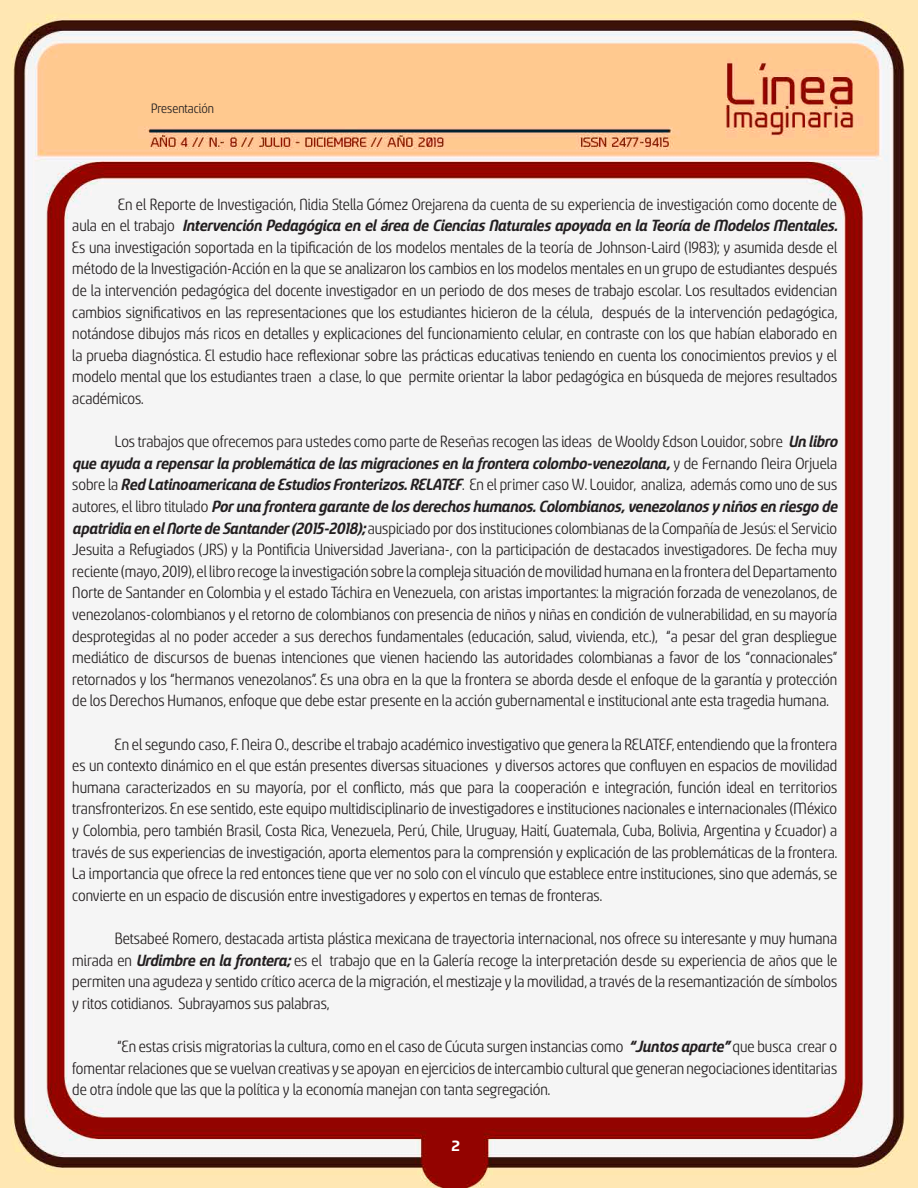
<style>
.page{position:relative;width:918px;height:1188px;background:#fff}
.page>*{position:absolute;margin:0;border:0;box-sizing:border-box;transform-origin:0 0}
.t1{font:18px/21.6px "Sancoale Narrow";color:#231f20;text-align:justify}
.t2{font:15px "Sancoale Narrow";color:#231f20}
.t3{font:500 15px "Akceler A";color:#fff}
.s1{font-weight:700;font-style:italic}
</style>
<div class="page">
<img style="left:0;top:0;width:918px;height:1188px">
<p class="t2" style="left:151px;top:101px;width:64px">Presentación</p>
<p class="t1" style="left:72px;top:194px;width:766px;text-indent:46px">En el Reporte de Investigación, Nidia Stella Gómez Orejarena da cuenta de su experiencia de investigación como docente de aula en el trabajo <span class="s1">Intervención Pedagógica en el área de Ciencias Naturales apoyada en la Teoría de Modelos Mentales.<br></span>Es una investigación soportada en la tipificación de los modelos mentales de la teoría de Johnson-Laird (1983); y asumida desde el método de la Investigación-Acción en la que se analizaron los cambios en los modelos mentales en un grupo de estudiantes después de la intervención pedagógica del docente investigador en un periodo de dos meses de trabajo escolar. Los resultados evidencian cambios significativos en las representaciones que los estudiantes hicieron de la célula, después de la intervención pedagógica, notándose dibujos más ricos en detalles y explicaciones del funcionamiento celular, en contraste con los que habían elaborado en la prueba diagnóstica. El estudio hace reflexionar sobre las prácticas educativas teniendo en cuenta los conocimientos previos y el modelo mental que los estudiantes traen a clase, lo que permite orientar la labor pedagógica en búsqueda de mejores resultados académicos.</p>
<p class="t1" style="left:72px;top:431px;width:766px;text-indent:43px">Los trabajos que ofrecemos para ustedes como parte de Reseñas recogen las ideas de Wooldy Edson Louidor, sobre <span class="s1">Un libro que ayuda a repensar la problemática de las migraciones en la frontera colombo-venezolana,</span> y de Fernando Neira Orjuela sobre la <span class="s1">Red Latinoamericana de Estudios Fronterizos. RELATEF</span>. En el primer caso W. Louidor, analiza, además como uno de sus autores, el libro titulado <span class="s1">Por una frontera garante de los derechos humanos. Colombianos, venezolanos y niños en riesgo de apatridia en el Norte de Santander (2015-2018);</span> auspiciado por dos instituciones colombianas de la Compañía de Jesús: el Servicio Jesuita a Refugiados (JRS) y la Pontificia Universidad Javeriana-, con la participación de destacados investigadores. De fecha muy reciente (mayo, 2019), el libro recoge la investigación sobre la compleja situación de movilidad humana en la frontera del Departamento Norte de Santander en Colombia y el estado Táchira en Venezuela, con aristas importantes: la migración forzada de venezolanos, de venezolanos-colombianos y el retorno de colombianos con presencia de niños y niñas en condición de vulnerabilidad, en su mayoría desprotegidas al no poder acceder a sus derechos fundamentales (educación, salud, vivienda, etc.), “a pesar del gran despliegue mediático de discursos de buenas intenciones que vienen haciendo las autoridades colombianas a favor de los “connacionales” retornados y los “hermanos venezolanos”. Es una obra en la que la frontera se aborda desde el enfoque de la garantía y protección de los Derechos Humanos, enfoque que debe estar presente en la acción gubernamental e institucional ante esta tragedia humana.</p>
<p class="t1" style="left:72px;top:734px;width:766px;text-indent:43px">En el segundo caso, F. Neira O., describe el trabajo académico investigativo que genera la RELATEF, entendiendo que la frontera es un contexto dinámico en el que están presentes diversas situaciones y diversos actores que confluyen en espacios de movilidad humana caracterizados en su mayoría, por el conflicto, más que para la cooperación e integración, función ideal en territorios transfronterizos. En ese sentido, este equipo multidisciplinario de investigadores e instituciones nacionales e internacionales (México y Colombia, pero también Brasil, Costa Rica, Venezuela, Perú, Chile, Uruguay, Haití, Guatemala, Cuba, Bolivia, Argentina y Ecuador) a través de sus experiencias de investigación, aporta elementos para la comprensión y explicación de las problemáticas de la frontera.<br>La importancia que ofrece la red entonces tiene que ver no solo con el vínculo que establece entre instituciones, sino que además, se convierte en un espacio de discusión entre investigadores y expertos en temas de fronteras.</p>
<p class="t1" style="left:72px;top:928px;width:766px;text-indent:43px">Betsabeé Romero, destacada artista plástica mexicana de trayectoria internacional, nos ofrece su interesante y muy humana mirada en <span class="s1">Urdimbre en la frontera;</span> es el trabajo que en la Galería recoge la interpretación desde su experiencia de años que le permiten una agudeza y sentido crítico acerca de la migración, el mestizaje y la movilidad, a través de la resemantización de símbolos y ritos cotidianos. Subrayamos sus palabras,</p>
<p class="t1" style="left:72px;top:1036px;width:766px;text-indent:45px">“En estas crisis migratorias la cultura, como en el caso de Cúcuta surgen instancias como <span class="s1">“Juntos aparte”</span> que busca crear o fomentar relaciones que se vuelvan creativas y se apoyan en ejercicios de intercambio cultural que generan negociaciones identitarias de otra índole que las que la política y la economía manejan con tanta segregación.</p>
<p class="t3" style="left:452px;top:1134px;width:10px">2</p>
</div>
